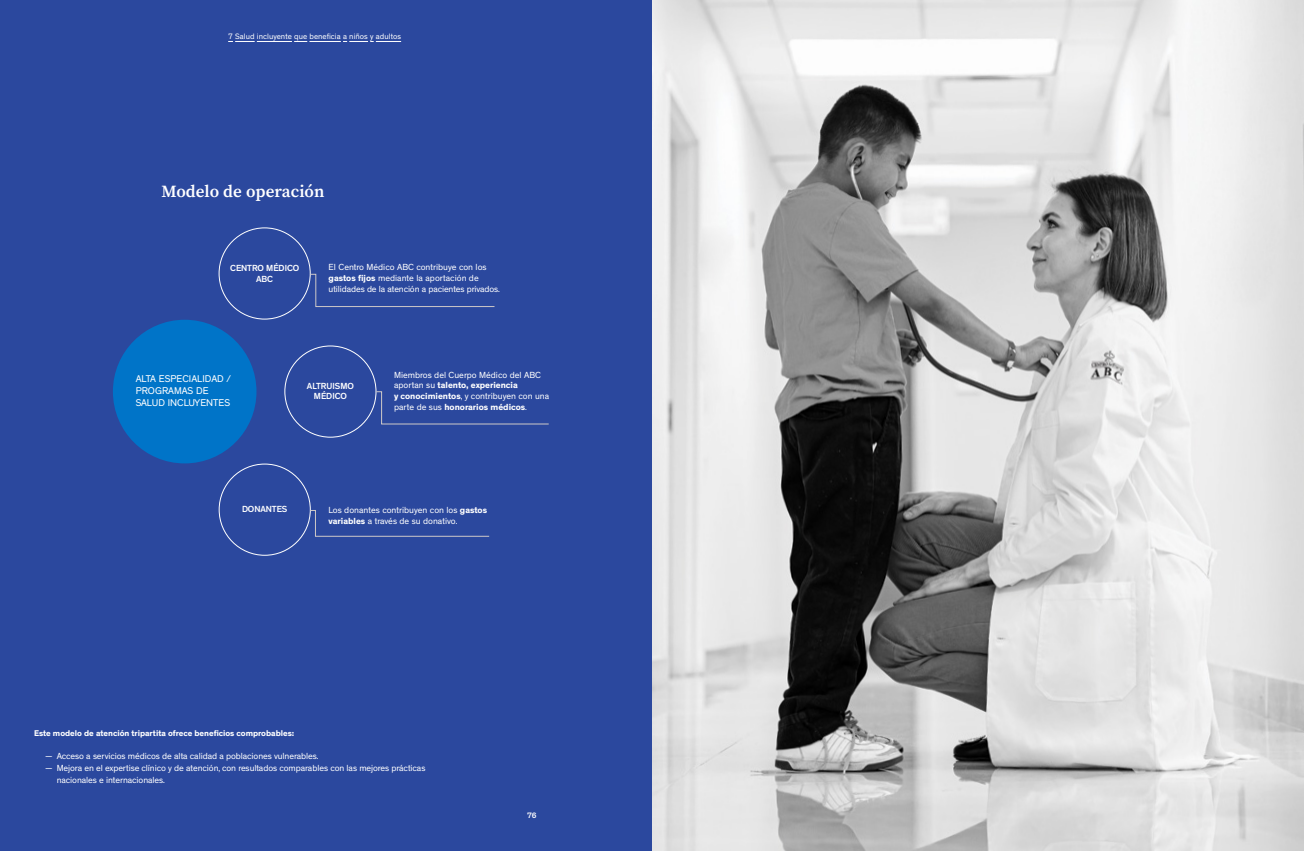
<style>
.page{position:relative;width:1304px;height:851px;background:#fff}
.page>*{position:absolute;margin:0;border:0;box-sizing:border-box;transform-origin:0 0}
.t1{font:600 17px "Source Serif Pro";letter-spacing:.005em;color:#fff}
.t2{font:10px/12px "Theinhardt";color:#fff}
.t3{font:9px/10.8px "Theinhardt";letter-spacing:-.01em;color:#fff}
.t4{font:500 9px/10.8px "Theinhardt";color:#fff;text-align:center}
.t5{font:700 8.5px "Theinhardt";color:#fff}
.t6{font:8px "Theinhardt";letter-spacing:.005em;color:#fff}
.t7{font:500 8px "Theinhardt";color:#fff}
.s1{font-weight:700}
</style>
<div class="page">
<img style="left:652px;top:0;width:652px;height:850px">
<div style="left:0;top:0;width:652px;height:850px;background:#2b489e"></div>
<div style="left:113px;top:320px;width:143px;height:143px;background:#0074c8;border-radius:50%"></div>
<svg style="left:376px;top:391px;width:173px;height:33px"></svg>
<svg style="left:310px;top:274px;width:185px;height:33px"></svg>
<svg style="left:310px;top:510px;width:179px;height:26px"></svg>
<svg style="left:228px;top:41px;width:27px;height:1px"></svg>
<hr style="left:257px;top:41px;width:35px;height:1px;background:#fff">
<svg style="left:294px;top:41px;width:13px;height:1px"></svg>
<hr style="left:309px;top:41px;width:32px;height:1px;background:#fff">
<svg style="left:343px;top:41px;width:58px;height:1px"></svg>
<p class="t6" style="left:228px;top:32px;width:174px">7 Salud incluyente que beneficia a niños y adultos</p>
<h1 class="t1" style="left:161px;top:180px;width:165px">Modelo de operación</h1>
<p class="t4" style="left:230px;top:262px;width:71px">CENTRO MÉDICO<br>ABC</p>
<p class="t3" style="left:329px;top:262px;width:173px">El Centro Médico ABC contribuye con los <span class="s1">gastos fijos</span> mediante la aportación de utilidades de la atención a pacientes privados.</p>
<p class="t2" style="left:136px;top:373px;width:97px">ALTA ESPECIALIDAD /<br>PROGRAMAS DE<br>SALUD INCLUYENTES</p>
<p class="t4" style="left:307px;top:380px;width:48px">ALTRUISMO<br>MÉDICO</p>
<p class="t3" style="left:394px;top:369px;width:157px">Miembros del Cuerpo Médico del ABC aportan su <span class="s1">talento, experiencia<br>y conocimientos</span>, y contribuyen con una parte de sus <span class="s1">honorarios médicos</span>.</p>
<p class="t4" style="left:242px;top:503px;width:47px">DONANTES</p>
<p class="t3" style="left:329px;top:504px;width:160px">Los donantes contribuyen con los <span class="s1">gastos variables</span> a través de su donativo.</p>
<p class="t5" style="left:34px;top:727px;width:262px">Este modelo de atención tripartita ofrece beneficios comprobables:</p>
<p class="t3" style="left:45px;top:751px;width:275px">— Acceso a servicios médicos de alta calidad a poblaciones vulnerables.</p>
<p class="t3" style="left:57px;top:762px;width:370px;line-height:11.7px;text-indent:-11px">— Mejora en el expertise clínico y de atención, con resultados comparables con las mejores prácticas nacionales e internacionales.</p>
<p class="t7" style="left:527px;top:810px;width:11px">76</p>
</div>
